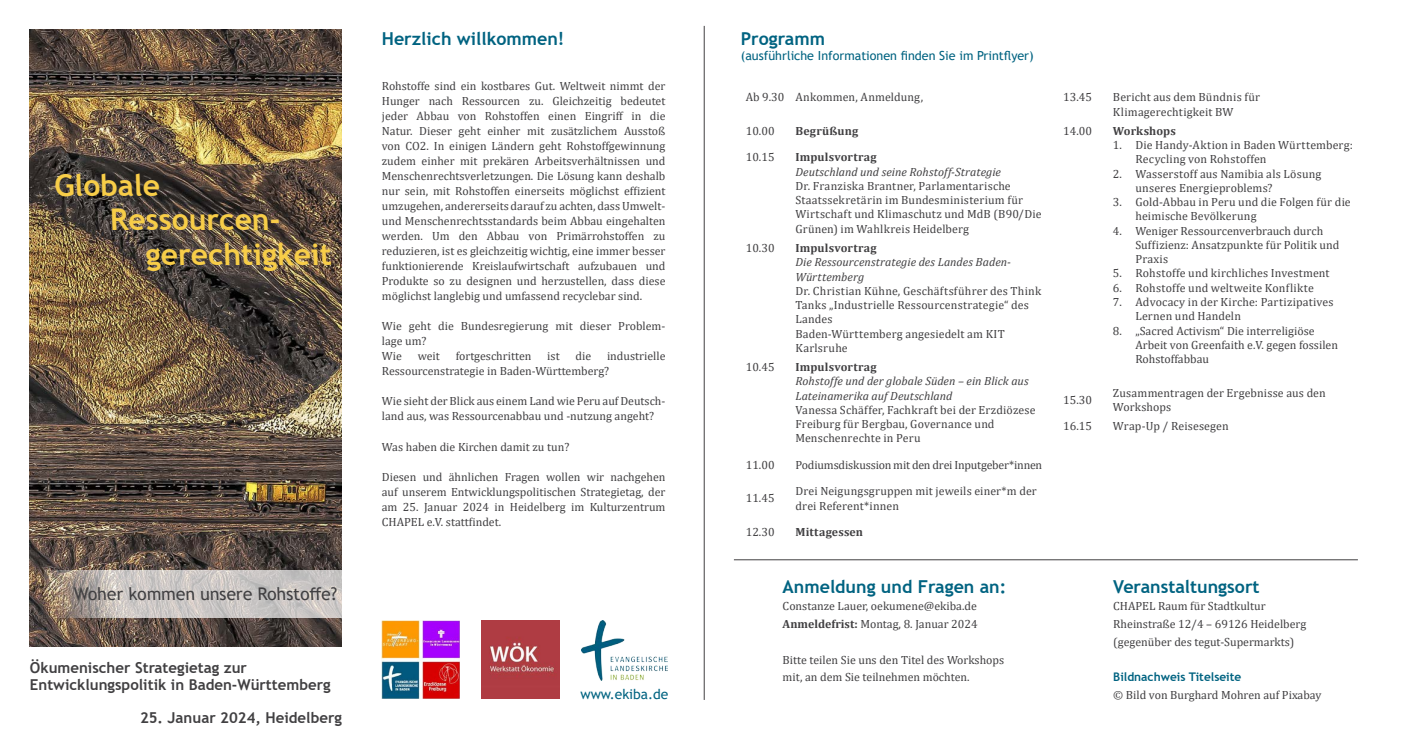
<style>
.page{position:relative;width:1404px;height:745px;background:#fff}
.page>*{position:absolute;margin:0;border:0;box-sizing:border-box;transform-origin:0 0}
.t1{font:700 30px "Trebuchet MS";color:#f7cd48}
.t2{font:700 17.75px "Trebuchet MS";color:#006381}
.t3{font:17.5px "Trebuchet MS";color:#414042}
.t4{font:700 15px/17.5px "Trebuchet MS";color:#414042}
.t5{font:13.75px "Trebuchet MS";color:#006381}
.t6{font:12.5px "Trebuchet MS";color:#006381}
.t7{font:11.88px/15px "Cambria";color:#414042}
.t8{font:italic 11.88px/14.2px "Cambria";letter-spacing:.005em;color:#414042}
.t9{font:11.88px/14.2px "Cambria";letter-spacing:.02em;color:#414042}
.t10{font:700 11.88px "Cambria";letter-spacing:.015em;color:#414042}
.t11{font:11.88px "Cambria";letter-spacing:-.02em;color:#414042}
.t12{font:700 11.88px "Trebuchet MS";color:#006381}
.s1{font-weight:700}
</style>
<div class="page">
<img style="left:581px;top:620px;width:86px;height:59px">
<img style="left:382px;top:620px;width:78px;height:78px">
<img style="left:481px;top:620px;width:78px;height:78px">
<hr style="left:733px;top:559px;width:624px;height:1px;background:#414042">
<hr style="left:704px;top:26px;width:1px;height:673px;background:#414042">
<img style="left:30px;top:29px;width:312px;height:617px">
<svg style="left:44px;top:569px;width:298px;height:48px;background:#c1bbb6"></svg>
<h1 class="t1" style="left:55px;top:166px;width:108px">Globale</h1>
<h1 class="t1" style="left:111px;top:201px;width:173px">Ressourcen-</h1>
<h1 class="t1" style="left:146px;top:235px;width:189px">gerechtigkeit</h1>
<h3 class="t3" style="left:74px;top:582px;width:265px">Woher kommen unsere Rohstoffe?</h3>
<p class="t4" style="left:30px;top:658px;width:302px">Ökumenischer Strategietag zur<br>Entwicklungspolitik in Baden-Württemberg</p>
<p class="t4" style="left:140px;top:708px;width:203px">25. Januar 2024, Heidelberg</p>
<h2 class="t2" style="left:382px;top:28px;width:184px">Herzlich willkommen!</h2>
<p class="t7" style="left:382px;top:78px;width:285px;text-align:justify">Rohstoffe sind ein kostbares Gut. Weltweit nimmt der Hunger nach Ressourcen zu. Gleichzeitig bedeutet jeder Abbau von Rohstoffen einen Eingriff in die Natur. Dieser geht einher mit zusätzlichem Ausstoß von CO2. In einigen Ländern geht Rohstoffgewinnung zudem einher mit prekären Arbeitsverhältnissen und Menschenrechtsverletzungen. Die Lösung kann deshalb nur sein, mit Rohstoffen einerseits möglichst effizient umzugehen, andererseits darauf zu achten, dass Umwelt&shy;und Menschenrechtsstandards beim Abbau eingehalten werden. Um den Abbau von Primärrohstoffen zu reduzieren, ist es gleichzeitig wichtig, eine immer besser funktionierende Kreislaufwirtschaft aufzubauen und Produkte so zu designen und herzustellen, dass diese möglichst langlebig und umfassend recyclebar sind.</p>
<p class="t7" style="left:382px;top:318px;width:285px">Wie geht die Bundesregierung mit dieser Problem&shy;lage um?<br>Wie</p>
<p class="t7" style="left:417px;top:348px;width:24px">weit</p>
<p class="t7" style="left:455px;top:348px;width:77px">fortgeschritten</p>
<p class="t7" style="left:547px;top:348px;width:14px">ist</p>
<p class="t7" style="left:575px;top:348px;width:17px">die</p>
<p class="t7" style="left:382px;top:348px;width:285px;text-indent:225px">industrielle<br>Ressourcenstrategie in Baden-Württemberg?</p>
<p class="t7" style="left:382px;top:393px;width:285px">Wie sieht der Blick aus einem Land wie Peru auf Deutsch&shy;land aus, was Ressourcenabbau und -nutzung angeht?</p>
<p class="t7" style="left:382px;top:438px;width:189px">Was haben die Kirchen damit zu tun?</p>
<p class="t7" style="left:382px;top:468px;width:285px;text-align:justify">Diesen und ähnlichen Fragen wollen wir nachgehen auf unserem Entwicklungspolitischen Strategietag, der am 25. Januar 2024 in Heidelberg im Kulturzentrum CHAPEL e.V. stattfindet.</p>
<p class="t5" style="left:580px;top:685px;width:90px">www.ekiba.de</p>
<h2 class="t2" style="left:740px;top:28px;width:86px">Programm</h2>
<p class="t6" style="left:740px;top:48px;width:294px">(ausführliche Informationen finden Sie im Printflyer)</p>
<p class="t7" style="left:745px;top:90px;width:179px">Ab 9.30 Ankommen, Anmeldung,</p>
<p class="t7" style="left:745px;top:123px;width:30px">10.00</p>
<p class="t10" style="left:795px;top:122px;width:64px">Begrüßung</p>
<p class="t7" style="left:745px;top:150px;width:30px">10.15</p>
<p class="t10" style="left:795px;top:149px;width:83px">Impulsvortrag</p>
<p class="t8" style="left:795px;top:164px;width:207px">Deutschland und seine Rohstoff-Strategie</p>
<p class="t9" style="left:795px;top:178px;width:247px">Dr. Franziska Brantner, Parlamentarische Staatssekretärin im Bundesministerium für Wirtschaft und Klimaschutz und MdB (B90/Die Grünen) im Wahlkreis Heidelberg</p>
<p class="t7" style="left:745px;top:240px;width:30px">10.30</p>
<p class="t10" style="left:795px;top:239px;width:83px">Impulsvortrag</p>
<p class="t8" style="left:795px;top:254px;width:217px">Die Ressourcenstrategie des Landes Baden-<br>Württemberg</p>
<p class="t7" style="left:795px;top:283px;width:247px;line-height:14.2px">Dr. Christian Kühne, Geschäftsführer des Think<br>Tanks „Industrielle Ressourcenstrategie“ des<br>Landes<br>Baden-Württemberg angesiedelt am KIT<br>Karlsruhe</p>
<p class="t7" style="left:745px;top:359px;width:30px">10.45</p>
<p class="t10" style="left:795px;top:358px;width:83px">Impulsvortrag</p>
<p class="t8" style="left:795px;top:373px;width:235px">Rohstoffe und der globale Süden – ein Blick aus<br>Lateinamerika auf Deutschland</p>
<p class="t7" style="left:795px;top:402px;width:242px;line-height:14.2px">Vanessa Schäffer, Fachkraft bei der Erzdiözese<br>Freiburg für Bergbau, Governance und<br>Menschenrechte in Peru</p>
<p class="t7" style="left:745px;top:457px;width:30px">11.00</p>
<p class="t11" style="left:795px;top:457px;width:248px">Podiumsdiskussion mit den drei Inputgeber*innen</p>
<p class="t7" style="left:745px;top:490px;width:30px">11.45</p>
<p class="t7" style="left:795px;top:483px;width:243px;line-height:14.2px">Drei Neigungsgruppen mit jeweils einer*m der drei Referent*innen</p>
<p class="t7" style="left:745px;top:524px;width:30px">12.30</p>
<p class="t10" style="left:795px;top:523px;width:69px">Mittagessen</p>
<h2 class="t2" style="left:782px;top:575px;width:225px">Anmeldung und Fragen an:</h2>
<p class="t7" style="left:782px;top:597px;width:196px;line-height:17.8px">Constanze Lauer, oekumene@ekiba.de<br><span class="s1">Anmeldefrist:</span> Montag, 8. Januar 2024</p>
<p class="t7" style="left:782px;top:650px;width:223px;line-height:17.8px">Bitte teilen Sie uns den Titel des Workshops mit, an dem Sie teilnehmen möchten.</p>
<p class="t7" style="left:1063px;top:90px;width:30px">13.45</p>
<p class="t7" style="left:1112px;top:90px;width:149px;line-height:14.2px">Bericht aus dem Bündnis für<br>Klimagerechtigkeit BW</p>
<p class="t7" style="left:1063px;top:123px;width:30px">14.00</p>
<p class="t10" style="left:1112px;top:122px;width:64px">Workshops</p>
<p class="t7" style="left:1135px;top:138px;width:219px;line-height:14.2px;text-indent:-23px">1. Die Handy-Aktion in Baden Württemberg:<br>Recycling von Rohstoffen</p>
<p class="t7" style="left:1135px;top:166px;width:187px;line-height:14.2px;text-indent:-23px">2. Wasserstoff aus Namibia als Lösung unseres Energieproblems?</p>
<p class="t7" style="left:1135px;top:195px;width:217px;line-height:14.2px;text-indent:-23px">3. Gold-Abbau in Peru und die Folgen für die heimische Bevölkerung</p>
<p class="t7" style="left:1135px;top:223px;width:205px;line-height:14.2px;text-indent:-23px">4. Weniger Ressourcenverbrauch durch<br>Suffizienz: Ansatzpunkte für Politik und<br>Praxis</p>
<p class="t7" style="left:1112px;top:266px;width:218px">5. Rohstoffe und kirchliches Investment</p>
<p class="t7" style="left:1112px;top:280px;width:202px">6. Rohstoffe und weltweite Konflikte</p>
<p class="t7" style="left:1135px;top:294px;width:200px;line-height:14.2px;text-indent:-23px">7. Advocacy in der Kirche: Partizipatives<br>Lernen und Handeln</p>
<p class="t7" style="left:1135px;top:323px;width:204px;line-height:14.2px;text-indent:-23px">8. „Sacred Activism“ Die interreligiöse<br>Arbeit von Greenfaith e.V. gegen fossilen<br>Rohstoffabbau</p>
<p class="t7" style="left:1063px;top:392px;width:30px">15.30</p>
<p class="t7" style="left:1112px;top:385px;width:214px;line-height:14.2px">Zusammentragen der Ergebnisse aus den<br>Workshops</p>
<p class="t7" style="left:1063px;top:418px;width:30px">16.15</p>
<p class="t7" style="left:1112px;top:418px;width:117px">Wrap-Up / Reisesegen</p>
<h2 class="t2" style="left:1113px;top:575px;width:148px">Veranstaltungsort</h2>
<p class="t7" style="left:1113px;top:597px;width:194px;line-height:17.8px">CHAPEL Raum für Stadtkultur<br>Rheinstraße 12/4 – 69126 Heidelberg (gegenüber des tegut-Supermarkts)</p>
<p class="t12" style="left:1113px;top:669px;width:130px">Bildnachweis Titelseite</p>
<p class="t7" style="left:1113px;top:687px;width:210px">© Bild von Burghard Mohren auf Pixabay</p>
</div>
